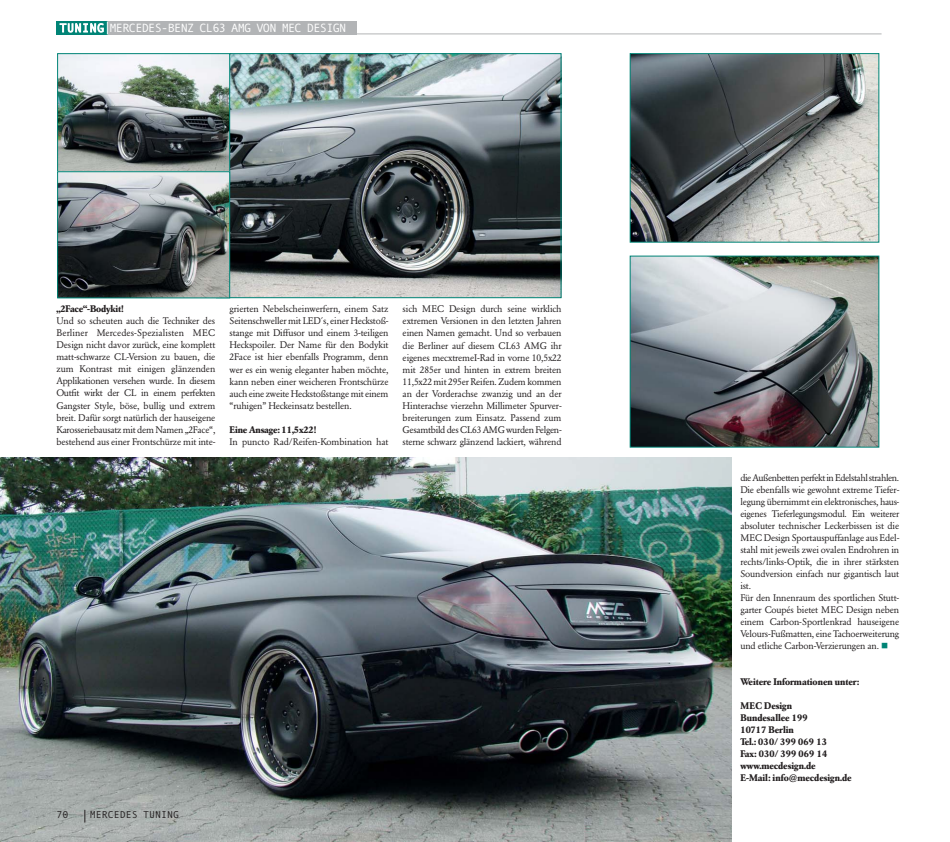
<style>
.page{position:relative;width:950px;height:842px;background:#fff}
.page>*{position:absolute;margin:0;border:0;box-sizing:border-box;transform-origin:0 0}
.t1{font:12px "Andale Mono";letter-spacing:-.06em;color:#fff}
.t2{font:10px "Andale Mono";color:#231f20}
.t3{font:9.5px/12px "Garamond BE";letter-spacing:-.015em;color:#231f20;text-align:justify}
.t4{font:700 9.5px/12px "Garamond BE";color:#231f20}
</style>
<div class="page">
<hr style="left:107px;top:33px;width:774px;height:1px;background:#b2b4b6">
<img style="left:631px;top:55px;width:245px;height:186px">
<div style="left:629px;top:53px;width:249px;height:190px;border:1px solid #008476"></div>
<img style="left:230px;top:55px;width:329px;height:241px">
<div style="left:216px;top:53px;width:345px;height:245px;border:1px solid #008476"></div>
<img style="left:59px;top:55px;width:169px;height:116px">
<div style="left:57px;top:53px;width:173px;height:131px;border:1px solid #008476"></div>
<img style="left:0;top:457px;width:731px;height:385px">
<svg style="left:84px;top:810px;width:1px;height:12px"></svg>
<div style="left:56px;top:21px;width:301px;height:13px;background:#b2b4b6"></div>
<div style="left:56px;top:21px;width:51px;height:13px;background:#008476"></div>
<svg style="left:107px;top:21px;width:1px;height:13px"></svg>
<img style="left:59px;top:173px;width:169px;height:123px">
<div style="left:57px;top:171px;width:173px;height:127px;border:1px solid #008476"></div>
<img style="left:631px;top:258px;width:245px;height:188px">
<div style="left:629px;top:256px;width:249px;height:192px;border:1px solid #008476"></div>
<p class="t1" style="left:59px;top:24px;width:288px">TUNING MERCEDES-BENZ CL63 AMG VON MEC DESIGN</p>
<p class="t4" style="left:56px;top:304px;width:68px">„2Face“-Bodykit!</p>
<p class="t3" style="left:56px;top:316px;width:160px">Und so scheuten auch die Techniker des Berliner Mercedes-Spezialisten MEC Design nicht davor zurück, eine komplett matt-schwarze CL-Version zu bauen, die zum Kontrast mit einigen glänzenden Applikationen versehen wurde. In diesem Outfit wirkt der CL in einem perfekten Gangster Style, böse, bullig und extrem breit. Dafür sorgt natürlich der hauseigene Karosseriebausatz mit dem Namen „2Face“, bestehend aus einer Frontschürze mit inte-</p>
<p class="t3" style="left:229px;top:304px;width:160px">grierten Nebelscheinwerfern, einem Satz Seitenschweller mit LED´s, einer Heckstoß&shy;stange mit Diffusor und einem 3-teiligen Heckspoiler. Der Name für den Bodykit 2Face ist hier ebenfalls Programm, denn wer es ein wenig eleganter haben möchte, kann neben einer weicheren Frontschürze auch eine zweite Heckstoßstange mit einem “ruhigen” Heckeinsatz bestellen.</p>
<p class="t4" style="left:229px;top:424px;width:88px">Eine Ansage: 11,5x22!</p>
<p class="t3" style="left:229px;top:436px;width:160px">In puncto Rad/Reifen-Kombination hat</p>
<p class="t3" style="left:402px;top:304px;width:160px">sich MEC Design durch seine wirklich extremen Versionen in den letzten Jahren einen Namen gemacht. Und so verbauen die Berliner auf diesem CL63 AMG ihr eigenes mecxtremeI-Rad in vorne 10,5x22 mit 285er und hinten in extrem breiten 11,5x22 mit 295er Reifen. Zudem kommen an der Vorderachse zwanzig und an der Hinterachse vierzehn Millimeter Spurver&shy;breiterungen zum Einsatz. Passend zum Gesamtbild des CL63 AMG wurden Felgen&shy;sterne schwarz glänzend lackiert, während</p>
<p class="t2" style="left:56px;top:811px;width:13px">70</p>
<p class="t2" style="left:90px;top:811px;width:91px">MERCEDES TUNING</p>
<p class="t3" style="left:740px;top:472px;width:160px;text-align:left">die Außenbetten perfekt in Edelstahl strahlen.<br>Die ebenfalls wie gewohnt extreme Tiefer&shy;legung übernimmt ein elektronisches, haus&shy;eigenes Tieferlegungsmodul. Ein weiterer absoluter technischer Leckerbissen ist die MEC Design Sportauspuffanlage aus Edel&shy;stahl mit jeweils zwei ovalen Endrohren in rechts/links-Optik, die in ihrer stärksten Soundversion einfach nur gigantisch laut ist.<br>Für den Innenraum des sportlichen Stutt&shy;garter Coupés bietet MEC Design neben einem Carbon-Sportlenkrad hauseigene Velours-Fußmatten, eine Tachoerweiterung und etliche Carbon-Verzierungen an.</p>
<p class="t4" style="left:740px;top:676px;width:120px">Weitere Informationen unter:</p>
<p class="t4" style="left:740px;top:700px;width:113px">MEC Design<br>Bundesallee 199<br>10717 Berlin<br>Tel.: 030/ 399 069 13<br>Fax: 030/ 399 069 14 www.mecdesign.de<br>E-Mail: info@mecdesign.de</p>
</div>
